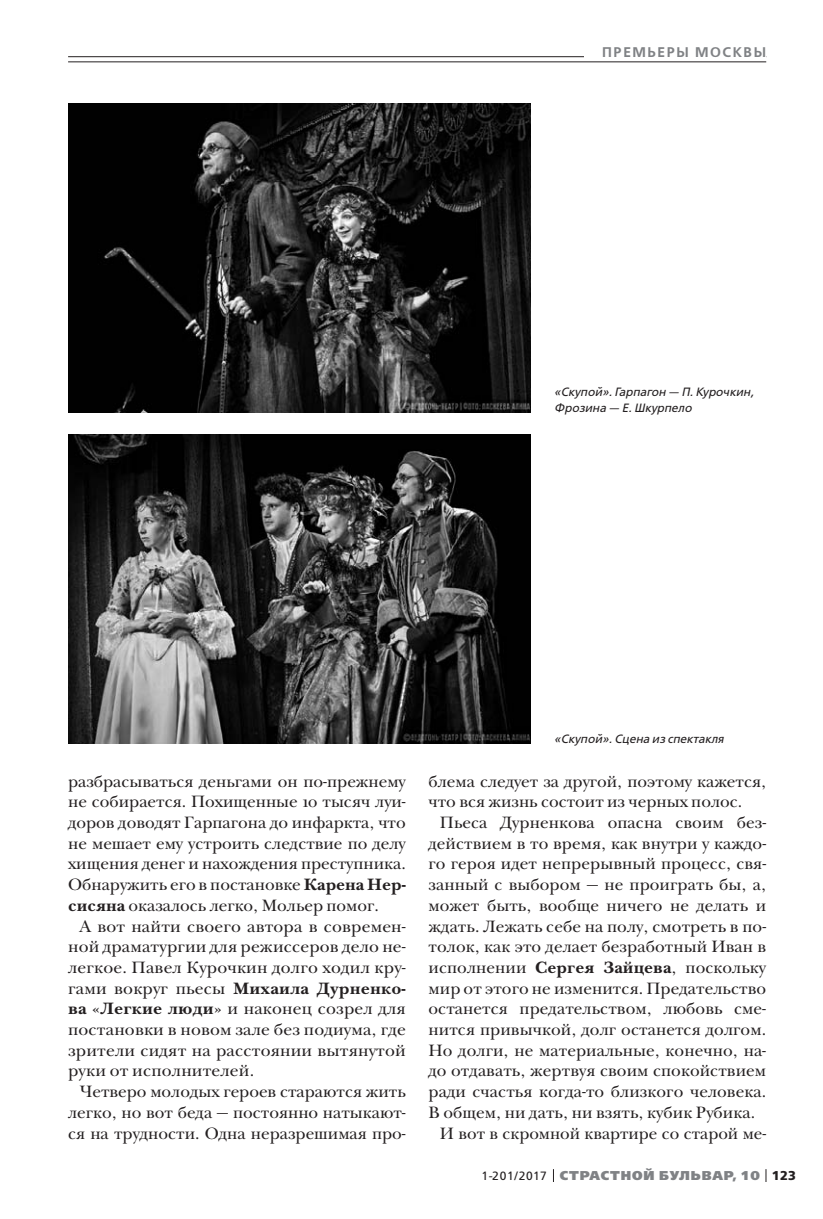
<style>
.page{position:relative;width:823px;height:1219px;background:#fff}
.page>*{position:absolute;margin:0;border:0;box-sizing:border-box;transform-origin:0 0}
.t1{font:17px/20.6px "New Baskerville ITC";letter-spacing:.005em;color:#231f20;text-align:justify}
.t2{font:600 14px "Free Set";letter-spacing:.11em;color:#808285}
.t3{font:800 12.8px "Free Set";letter-spacing:.07em;color:#808285}
.t4{font:italic 12px/16px "Free Set";color:#231f20}
.s1{font-weight:700}
.s2{font-weight:400;font-size:12px;color:#231f20}
.s3{font-weight:700;color:#231f20}
</style>
<div class="page">
<svg style="left:765px;top:1169px;width:1px;height:13px"></svg>
<hr style="left:68px;top:56px;width:697px;height:1px;background:#231f20">
<div style="left:584px;top:41px;width:181px;height:21px;background:#fff"></div>
<hr style="left:68px;top:62px;width:697px;height:1px;background:#231f20">
<img style="left:68px;top:104px;width:462px;height:308px">
<img style="left:68px;top:435px;width:462px;height:308px">
<p class="t2" style="left:602px;top:45px;width:165px">ПРЕМЬЕРЫ МОСКВЫ</p>
<p class="t4" style="left:554px;top:384px;width:201px">«Скупой». Гарпагон — П. Курочкин,<br>Фрозина — Е. Шкурпело</p>
<p class="t1" style="left:68px;top:772px;width:339px">разбрасываться деньгами он по-прежнему не собирается. Похищенные 10 тысяч луи&shy;доров доводят Гарпагона до инфаркта, что не мешает ему устроить следствие по делу хищения денег и нахождения преступника.<br>Обнаружить его в постановке <span class="s1">Карена Нер&shy;сисяна</span> оказалось легко, Мольер помог.</p>
<p class="t1" style="left:68px;top:917px;width:339px;text-indent:11px">А вот найти своего автора в современ&shy;ной драматургии для режиссеров дело не&shy;легкое. Павел Курочкин долго ходил кру&shy;гами вокруг пьесы <span class="s1">Михаила Дурненко&shy;ва «Легкие люди»</span> и наконец созрел для постановки в новом зале без подиума, где зрители сидят на расстоянии вытянутой руки от исполнителей.</p>
<p class="t1" style="left:68px;top:1083px;width:339px;text-indent:11px">Четверо молодых героев стараются жить легко, но вот беда — постоянно натыкают&shy;ся на трудности. Одна неразрешимая про-</p>
<p class="t4" style="left:554px;top:732px;width:171px">«Скупой». Сцена из спектакля</p>
<p class="t1" style="left:428px;top:772px;width:339px">блема следует за другой, поэтому кажется, что вся жизнь состоит из черных полос.</p>
<p class="t1" style="left:439px;top:814px;width:327px">Пьеса Дурненкова опасна своим без-</p>
<p class="t1" style="left:428px;top:834px;width:339px">действием в то время, как внутри у каждо-</p>
<p class="t1" style="left:428px;top:855px;width:339px">го героя идет непрерывный процесс, свя-</p>
<p class="t1" style="left:428px;top:876px;width:339px">занный с выбором — не проиграть бы, а,</p>
<p class="t1" style="left:428px;top:897px;width:339px">может быть, вообще ничего не делать и</p>
<p class="t1" style="left:428px;top:917px;width:339px">ждать. Лежать себе на полу, смотреть в по-</p>
<p class="t1" style="left:428px;top:938px;width:339px">толок, как это делает безработный Иван в</p>
<p class="t1" style="left:428px;top:959px;width:339px">исполнении <span class="s1">Сергея Зайцева</span>, поскольку</p>
<p class="t1" style="left:428px;top:979px;width:339px">мир от этого не изменится. Предательство</p>
<p class="t1" style="left:428px;top:1000px;width:339px">останется предательством, любовь сме-</p>
<p class="t1" style="left:428px;top:1021px;width:339px">нится привычкой, долг останется долгом.</p>
<p class="t1" style="left:428px;top:1041px;width:339px">Но долги, не материальные, конечно, на-</p>
<p class="t1" style="left:428px;top:1062px;width:339px">до отдавать, жертвуя своим спокойствием</p>
<p class="t1" style="left:428px;top:1083px;width:339px">ради счастья когда-то близкого человека.</p>
<p class="t1" style="left:428px;top:1104px;width:328px">В общем, ни дать, ни взять, кубик Рубика.</p>
<p class="t1" style="left:439px;top:1124px;width:327px">И вот в скромной квартире со старой ме-</p>
<p class="t3" style="left:481px;top:1169px;width:316px"><span class="s2">1-201/2017</span> СТРАСТНОЙ БУЛЬВАР, 10 <span class="s3">123</span></p>
</div>
